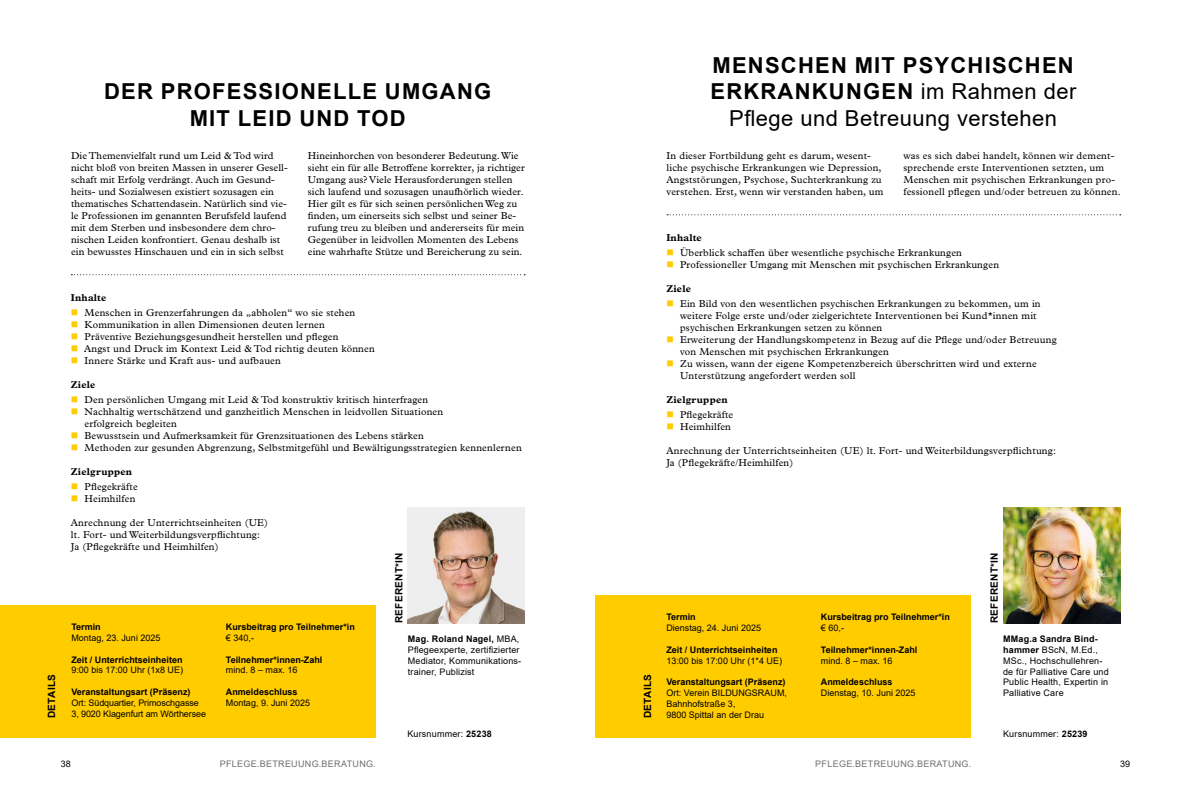
<style>
.page{position:relative;width:1191px;height:794px;background:#fff}
.page>*{position:absolute;margin:0;border:0;box-sizing:border-box;transform-origin:0 0}
.t1{font:22px/26.4px "Arial";letter-spacing:.02em;color:#000;text-align:center}
.t2{font:700 22px/26.4px "Arial";letter-spacing:.055em;color:#000;text-align:center}
.t3{font:10px/12px "Plantin MT Pro";letter-spacing:.02em;color:#000}
.t4{font:700 10px "Plantin MT Pro";letter-spacing:.02em;color:#000}
.t5{font:700 10px "Arial";letter-spacing:.035em;color:#000}
.t6{font:9px/10.8px "Arial";color:#000}
.t7{font:700 9px "Arial";color:#000}
.t8{font:9px/10.8px "Arial";letter-spacing:.02em;color:#000}
.t9{font:9px "Arial";letter-spacing:.035em;color:#706f6f}
.s1{color:#fc0}
.s2{font-weight:700}
</style>
<div class="page">
<svg style="left:667px;top:214px;width:453px;height:1px"></svg>
<div style="left:595px;top:595px;width:376px;height:142px;background:#fc0"></div>
<svg style="left:71px;top:274px;width:454px;height:1px"></svg>
<div style="left:0;top:605px;width:375px;height:132px;background:#fc0"></div>
<img style="left:408px;top:507px;width:117px;height:116px">
<img style="left:1003px;top:507px;width:117px;height:116px">
<p class="t5" style="left:45px;top:718px;width:45px;rotate:-90deg">DETAILS</p>
<h1 class="t2" style="left:104px;top:78px;width:388px">DER PROFESSIONELLE UMGANG<br>MIT LEID UND TOD</h1>
<p class="t3" style="left:71px;top:149px;width:218px">Die Themenvielfalt rund um Leid &amp; Tod wird nicht bloß von breiten Massen in unserer Gesell&shy;schaft mit Erfolg verdrängt. Auch im Gesund&shy;heits- und Sozialwesen existiert sozusagen ein thematisches Schattendasein. Natürlich sind vie&shy;le Professionen im genannten Berufsfeld laufend mit dem Sterben und insbesondere dem chro&shy;nischen Leiden konfrontiert. Genau deshalb ist ein bewusstes Hinschauen und ein in sich selbst</p>
<p class="t3" style="left:308px;top:149px;width:218px">Hineinhorchen von besonderer Bedeutung. Wie sieht ein für alle Betroffene korrekter, ja richtiger Umgang aus? Viele Herausforderungen stellen sich laufend und sozusagen unaufhörlich wieder.<br>Hier gilt es für sich seinen persönlichen Weg zu finden, um einerseits sich selbst und seiner Be&shy;rufung treu zu bleiben und andererseits für mein Gegenüber in leidvollen Momenten des Lebens eine wahrhafte Stütze und Bereicherung zu sein.</p>
<p class="t4" style="left:71px;top:291px;width:37px">Inhalte</p>
<p class="t3" style="left:71px;top:306px;width:286px"><span class="s1">■</span> Menschen in Grenzerfahrungen da „abholen“ wo sie stehen</p>
<p class="t3" style="left:71px;top:318px;width:255px"><span class="s1">■</span> Kommunikation in allen Dimensionen deuten lernen</p>
<p class="t3" style="left:71px;top:330px;width:269px"><span class="s1">■</span> Präventive Beziehungsgesundheit herstellen und pflegen</p>
<p class="t3" style="left:71px;top:342px;width:305px"><span class="s1">■</span> Angst und Druck im Kontext Leid &amp; Tod richtig deuten können</p>
<p class="t3" style="left:71px;top:354px;width:211px"><span class="s1">■</span> Innere Stärke und Kraft aus- und aufbauen</p>
<p class="t4" style="left:71px;top:378px;width:26px">Ziele</p>
<p class="t3" style="left:71px;top:393px;width:359px"><span class="s1">■</span> Den persönlichen Umgang mit Leid &amp; Tod konstruktiv kritisch hinterfragen</p>
<p class="t3" style="left:84px;top:405px;width:360px;text-indent:-14px"><span class="s1">■</span> Nachhaltig wertschätzend und ganzheitlich Menschen in leidvollen Situationen erfolgreich begleiten</p>
<p class="t3" style="left:71px;top:429px;width:354px"><span class="s1">■</span> Bewusstsein und Aufmerksamkeit für Grenzsituationen des Lebens stärken</p>
<p class="t3" style="left:71px;top:441px;width:452px"><span class="s1">■</span> Methoden zur gesunden Abgrenzung, Selbstmitgefühl und Bewältigungsstrategien kennenlernen</p>
<p class="t4" style="left:71px;top:465px;width:63px">Zielgruppen</p>
<p class="t3" style="left:71px;top:480px;width:68px"><span class="s1">■</span> Pflegekräfte</p>
<p class="t3" style="left:71px;top:492px;width:66px"><span class="s1">■</span> Heimhilfen</p>
<p class="t3" style="left:71px;top:516px;width:199px">Anrechnung der Unterrichtseinheiten (UE) lt. Fort- und Weiterbildungsverpflichtung:<br>Ja (Pflegekräfte und Heimhilfen)</p>
<p class="t5" style="left:392px;top:623px;width:72px;rotate:-90deg">REFERENT*IN</p>
<p class="t7" style="left:226px;top:620px;width:130px">Kursbeitrag pro Teilnehmer*in</p>
<p class="t6" style="left:226px;top:632px;width:30px">€ 340,-</p>
<p class="t7" style="left:226px;top:653px;width:98px">Teilnehmer*innen-Zahl</p>
<p class="t6" style="left:226px;top:664px;width:73px">mind. 8 – max. 16</p>
<p class="t7" style="left:226px;top:685px;width:73px">Anmeldeschluss</p>
<p class="t6" style="left:226px;top:697px;width:86px">Montag, 9. Juni 2025</p>
<p class="t7" style="left:71px;top:620px;width:31px">Termin</p>
<p class="t6" style="left:71px;top:632px;width:91px">Montag, 23. Juni 2025</p>
<p class="t7" style="left:71px;top:653px;width:113px">Zeit / Unterrichtseinheiten</p>
<p class="t6" style="left:71px;top:664px;width:113px">9:00 bis 17:00 Uhr (1x8 UE)</p>
<p class="t7" style="left:71px;top:685px;width:121px">Veranstaltungsart (Präsenz)</p>
<p class="t6" style="left:71px;top:697px;width:136px">Ort: Südquartier, Primoschgasse<br>3, 9020 Klagenfurt am Wörthersee</p>
<p class="t8" style="left:408px;top:633px;width:115px"><span class="s2">Mag. Roland Nagel,</span> MBA,<br>Pflegeexperte, zertifizierter<br>Mediator, Kommunikations&shy;trainer, Publizist</p>
<h1 class="t1" style="left:710px;top:52px;width:367px"><span class="s2">MENSCHEN MIT PSYCHISCHEN<br>ERKRANKUNGEN</span> im Rahmen der<br>Pflege und Betreuung verstehen</h1>
<p class="t3" style="left:666px;top:149px;width:218px">In dieser Fortbildung geht es darum, wesent&shy;liche psychische Erkrankungen wie Depression, Angststörungen, Psychose, Suchterkrankung zu verstehen. Erst, wenn wir verstanden haben, um</p>
<p class="t3" style="left:903px;top:149px;width:219px">was es sich dabei handelt, können wir dement&shy;sprechende erste Interventionen setzten, um Menschen mit psychischen Erkrankungen pro&shy;fessionell pflegen und/oder betreuen zu können.</p>
<p class="t4" style="left:666px;top:232px;width:37px">Inhalte</p>
<p class="t3" style="left:666px;top:246px;width:297px"><span class="s1">■</span> Überblick schaffen über wesentliche psychische Erkrankungen</p>
<p class="t3" style="left:666px;top:258px;width:334px"><span class="s1">■</span> Professioneller Umgang mit Menschen mit psychischen Erkrankungen</p>
<p class="t4" style="left:666px;top:282px;width:26px">Ziele</p>
<p class="t3" style="left:680px;top:297px;width:362px;text-indent:-14px"><span class="s1">■</span> Ein Bild von den wesentlichen psychischen Erkrankungen zu bekommen, um in weitere Folge erste und/oder zielgerichtete Interventionen bei Kund*innen mit psychischen Erkrankungen setzen zu können</p>
<p class="t3" style="left:680px;top:333px;width:378px;text-indent:-14px"><span class="s1">■</span> Erweiterung der Handlungskompetenz in Bezug auf die Pflege und/oder Betreuung von Menschen mit psychischen Erkrankungen</p>
<p class="t3" style="left:680px;top:357px;width:358px;text-indent:-14px"><span class="s1">■</span> Zu wissen, wann der eigene Kompetenzbereich überschritten wird und externe<br>Unterstützung angefordert werden soll</p>
<p class="t4" style="left:666px;top:393px;width:63px">Zielgruppen</p>
<p class="t3" style="left:666px;top:408px;width:68px"><span class="s1">■</span> Pflegekräfte</p>
<p class="t3" style="left:666px;top:420px;width:66px"><span class="s1">■</span> Heimhilfen</p>
<p class="t3" style="left:666px;top:444px;width:391px">Anrechnung der Unterrichtseinheiten (UE) lt. Fort- und Weiterbildungsverpflichtung:<br>Ja (Pflegekräfte/Heimhilfen)</p>
<p class="t5" style="left:640px;top:718px;width:45px;rotate:-90deg">DETAILS</p>
<p class="t7" style="left:666px;top:611px;width:31px">Termin</p>
<p class="t6" style="left:666px;top:622px;width:96px">Dienstag, 24. Juni 2025</p>
<p class="t7" style="left:666px;top:643px;width:113px">Zeit / Unterrichtseinheiten</p>
<p class="t6" style="left:666px;top:655px;width:117px">13:00 bis 17:00 Uhr (1*4 UE)</p>
<p class="t7" style="left:666px;top:675px;width:121px">Veranstaltungsart (Präsenz)</p>
<p class="t6" style="left:666px;top:687px;width:122px">Ort: Verein BILDUNGSRAUM,<br>Bahnhofstraße 3,<br>9800 Spittal an der Drau</p>
<p class="t7" style="left:821px;top:611px;width:130px">Kursbeitrag pro Teilnehmer*in</p>
<p class="t6" style="left:821px;top:622px;width:25px">€ 60,-</p>
<p class="t7" style="left:821px;top:643px;width:98px">Teilnehmer*innen-Zahl</p>
<p class="t6" style="left:821px;top:655px;width:73px">mind. 8 – max. 16</p>
<p class="t7" style="left:821px;top:675px;width:73px">Anmeldeschluss</p>
<p class="t6" style="left:821px;top:687px;width:96px">Dienstag, 10. Juni 2025</p>
<p class="t5" style="left:987px;top:623px;width:72px;rotate:-90deg">REFERENT*IN</p>
<p class="t8" style="left:1003px;top:633px;width:107px"><span class="s2">MMag.a Sandra Bind&shy;hammer</span> BScN, M.Ed.,<br>MSc., Hochschullehren&shy;de für Palliative Care und<br>Public Health, Expertin in<br>Palliative Care</p>
<p class="t8" style="left:407px;top:728px;width:86px">Kursnummer: <span class="s2">25238</span></p>
<p class="t8" style="left:1003px;top:728px;width:86px">Kursnummer: <span class="s2">25239</span></p>
<p class="t6" style="left:61px;top:758px;width:12px">38</p>
<p class="t9" style="left:220px;top:757px;width:157px">PFLEGE.BETREUUNG.BERATUNG.</p>
<p class="t9" style="left:815px;top:757px;width:157px">PFLEGE.BETREUUNG.BERATUNG.</p>
<p class="t6" style="left:1120px;top:758px;width:12px">39</p>
</div>
